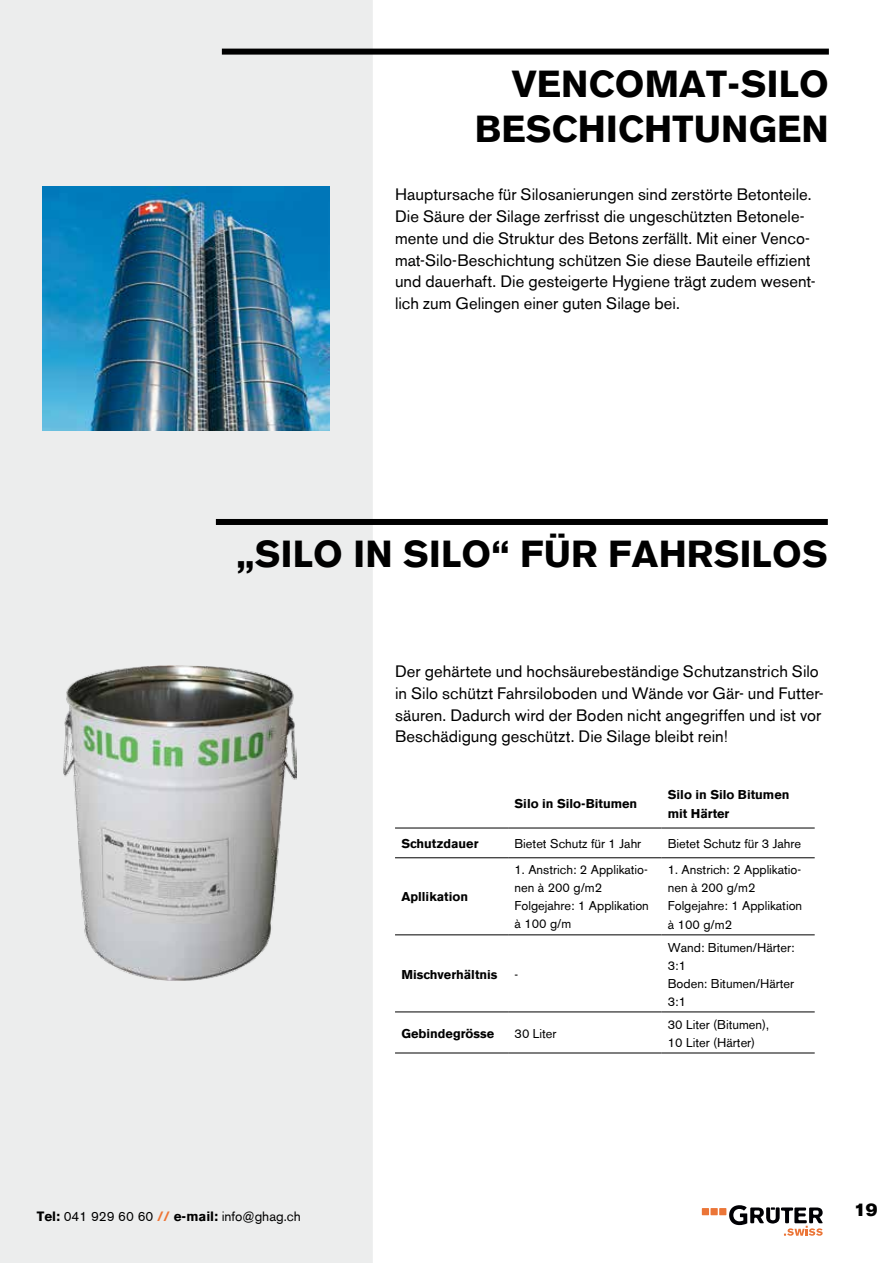
<style>
.page{position:relative;width:893px;height:1263px;background:#fff}
.page>*{position:absolute;margin:0;border:0;box-sizing:border-box;transform-origin:0 0}
.t1{font:700 37.5px/45px "Akzidenz Grotesk BE";letter-spacing:.005em;color:#000;text-align:right}
.t2{font:18px "Akzidenz Grotesk BE Super";color:#000}
.t3{font:16.5px/21.8px "Akzidenz Grotesk BE";letter-spacing:.005em;color:#000101}
.t4{font:13.5px "Akzidenz Grotesk BE";color:#000}
.t5{font:12.75px/18px "Akzidenz Grotesk BE";color:#000}
.t6{font:700 12.75px/19.5px "Akzidenz Grotesk BE";color:#000}
.s1{font-weight:700}
.s2{font-weight:700;color:#ee7435}
</style>
<div class="page">
<div style="left:0;top:0;width:373px;height:1263px;background:#eceded"></div>
<div style="left:719px;top:1208px;width:7px;height:7px;background:#eb7537"></div>
<div style="left:710px;top:1208px;width:8px;height:7px;background:#eb7537"></div>
<div style="left:702px;top:1208px;width:7px;height:7px;background:#eb7537"></div>
<svg style="left:729px;top:1205px;width:94px;height:31px"></svg>
<div style="left:222px;top:49px;width:607px;height:6px;background:#000"></div>
<div style="left:216px;top:519px;width:612px;height:6px;background:#000"></div>
<img style="left:43px;top:186px;width:287px;height:245px">
<img style="left:64px;top:665px;width:233px;height:316px">
<hr style="left:395px;top:828px;width:113px;height:1px;background:#000">
<hr style="left:508px;top:828px;width:153px;height:1px;background:#000">
<hr style="left:661px;top:828px;width:154px;height:1px;background:#000">
<hr style="left:395px;top:857px;width:113px;height:1px;background:#000">
<hr style="left:508px;top:857px;width:153px;height:1px;background:#000">
<hr style="left:661px;top:857px;width:154px;height:1px;background:#000">
<hr style="left:395px;top:934px;width:113px;height:1px;background:#000">
<hr style="left:508px;top:934px;width:153px;height:1px;background:#000">
<hr style="left:661px;top:934px;width:154px;height:1px;background:#000">
<hr style="left:395px;top:1012px;width:113px;height:1px;background:#000">
<hr style="left:508px;top:1012px;width:153px;height:1px;background:#000">
<hr style="left:661px;top:1012px;width:154px;height:1px;background:#000">
<hr style="left:395px;top:1053px;width:113px;height:1px;background:#000">
<hr style="left:508px;top:1053px;width:153px;height:1px;background:#000">
<hr style="left:661px;top:1053px;width:154px;height:1px;background:#000">
<h1 class="t1" style="left:475px;top:61px;width:356px">VENCOMAT-SILO<br>BESCHICHTUNGEN</h1>
<p class="t3" style="left:395px;top:184px;width:422px">Hauptursache für Silosanierungen sind zerstörte Betonteile.<br>Die Säure der Silage zerfrisst die ungeschützten Betonele&shy;mente und die Struktur des Betons zerfällt. Mit einer Venco&shy;mat-Silo-Beschichtung schützen Sie diese Bauteile effizient und dauerhaft. Die gesteigerte Hygiene trägt zudem wesent&shy;lich zum Gelingen einer guten Silage bei.</p>
<h1 class="t1" style="left:237px;top:532px;width:593px">„SILO IN SILO“ FÜR FAHRSILOS</h1>
<p class="t3" style="left:395px;top:661px;width:430px">Der gehärtete und hochsäurebeständige Schutzanstrich Silo in Silo schützt Fahrsiloboden und Wände vor Gär- und Futter&shy;säuren. Dadurch wird der Boden nicht angegriffen und ist vor Beschädigung geschützt. Die Silage bleibt rein!</p>
<p class="t6" style="left:514px;top:794px;width:124px">Silo in Silo-Bitumen</p>
<p class="t6" style="left:668px;top:784px;width:123px">Silo in Silo Bitumen mit Härter</p>
<p class="t6" style="left:401px;top:834px;width:79px">Schutzdauer</p>
<p class="t5" style="left:515px;top:835px;width:128px">Bietet Schutz für 1 Jahr</p>
<p class="t5" style="left:668px;top:835px;width:135px">Bietet Schutz für 3 Jahre</p>
<p class="t6" style="left:401px;top:887px;width:68px">Apllikation</p>
<p class="t5" style="left:515px;top:861px;width:136px">1. Anstrich: 2 Applikatio&shy;nen à 200 g/m2<br>Folgejahre: 1 Applikation à 100 g/m</p>
<p class="t5" style="left:668px;top:861px;width:136px">1. Anstrich: 2 Applikatio&shy;nen à 200 g/m2<br>Folgejahre: 1 Applikation à 100 g/m2</p>
<p class="t6" style="left:401px;top:964px;width:98px">Mischverhältnis</p>
<p class="t5" style="left:515px;top:965px;width:5px">-</p>
<p class="t5" style="left:668px;top:938px;width:128px">Wand: Bitumen/Härter:<br>3:1<br>Boden: Bitumen/Härter<br>3:1</p>
<p class="t6" style="left:401px;top:1023px;width:94px">Gebindegrösse</p>
<p class="t5" style="left:515px;top:1024px;width:43px">30 Liter</p>
<p class="t5" style="left:668px;top:1015px;width:103px">30 Liter (Bitumen),<br>10 Liter (Härter)</p>
<p class="t4" style="left:37px;top:1209px;width:266px"><span class="s1">Tel:</span> 041 929 60 60 <span class="s2">//</span> <span class="s1">e-mail:</span> info@ghag.ch</p>
<p class="t2" style="left:854px;top:1199px;width:25px">19</p>
</div>
